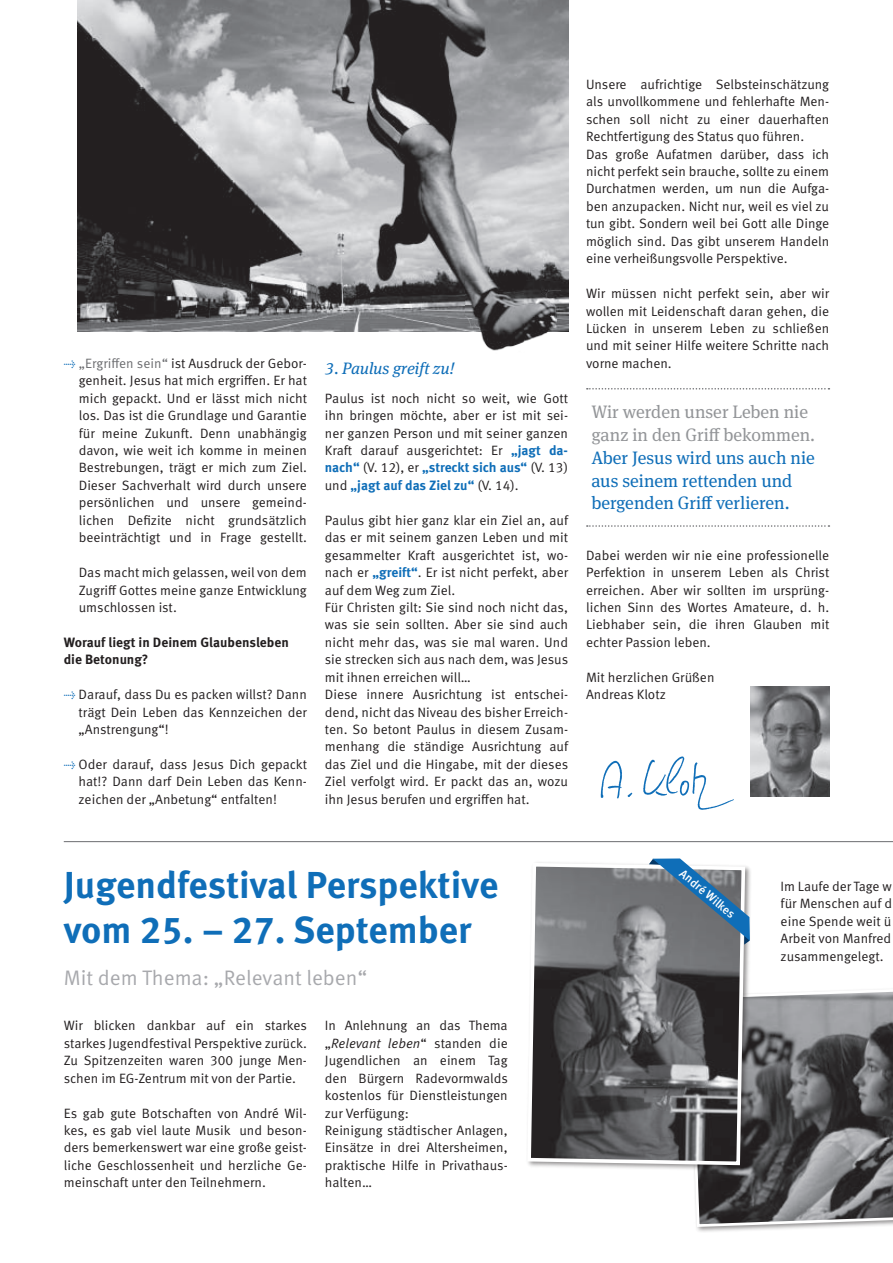
<style>
.page{position:relative;width:893px;height:1263px;background:#fff}
.page>*{position:absolute;margin:0;border:0;box-sizing:border-box;transform-origin:0 0}
.t1{font:700 37.5px/45px "Meta OT";color:#0f6eb8}
.t2{font:21px "Meta OT";color:#a8a9ad}
.t3{font:18px/22.8px "Meta Serif Pro";color:#0f6eb8}
.t4{font:italic 16.5px "Meta Serif Pro";color:#0f6eb8}
.t5{font:13.5px/17.4px "Meta OT";color:#231f20;text-align:justify}
.t6{font:700 13.5px/17.4px "Meta OT";color:#231f20}
.t7{font:500 12px "Meta OT";color:#fff}
.s1{color:#0f6eb8}
.s2{color:#6c6d70}
.s3{font-weight:700;color:#0f6eb8}
.s4{color:#939598}
.s5{font-style:italic}
</style>
<div class="page">
<hr style="left:64px;top:841px;width:829px;height:1px;background:#6c6d70">
<div style="left:686px;top:983px;width:207px;height:250px;background:#231f20;opacity:.5"></div>
<svg style="left:687px;top:984px;width:206px;height:244px;background:#707072"></svg>
<img style="left:751px;top:686px;width:78px;height:110px">
<img style="left:600px;top:756px;width:134px;height:54px">
<div style="left:525px;top:860px;width:226px;height:312px;background:#231f20;opacity:.5"></div>
<svg style="left:525px;top:861px;width:222px;height:306px;background:#6a6a6c"></svg>
<svg style="left:587px;top:525px;width:242px;height:2px"></svg>
<svg style="left:587px;top:388px;width:242px;height:1px"></svg>
<img style="left:78px;top:0;width:490px;height:332px">
<svg style="left:649px;top:858px;width:101px;height:87px;background:#72889a"></svg>
<img style="left:466px;top:282px;width:94px;height:69px">
<p class="t5" style="left:79px;top:355px;width:230px;text-indent:-15px"><span class="s1">→</span> <span class="s2">„Ergriffen sein“</span> ist Ausdruck der Gebor&shy;genheit. Jesus hat mich ergriffen. Er hat mich gepackt. Und er lässt mich nicht los. Das ist die Grundlage und Garantie für meine Zukunft. Denn unabhängig davon, wie weit ich komme in meinen Bestrebungen, trägt er mich zum Ziel.<br>Dieser Sachverhalt wird durch unsere persönlichen und unsere gemeind&shy;lichen Defizite nicht grundsätzlich beeinträchtigt und in Frage gestellt.</p>
<p class="t5" style="left:79px;top:564px;width:230px">Das macht mich gelassen, weil von dem Zugriff Gottes meine ganze Entwicklung umschlossen ist.</p>
<p class="t6" style="left:64px;top:633px;width:227px">Worauf liegt in Deinem Glaubensleben die Betonung?</p>
<p class="t5" style="left:79px;top:686px;width:230px;text-indent:-15px"><span class="s1">→</span> Darauf, dass Du es packen willst? Dann trägt Dein Leben das Kennzeichen der „Anstrengung“!</p>
<p class="t5" style="left:79px;top:756px;width:230px;text-indent:-15px"><span class="s1">→</span> Oder darauf, dass Jesus Dich gepackt hat!? Dann darf Dein Leben das Kenn&shy;zeichen der „Anbetung“ entfalten!</p>
<p class="t4" style="left:325px;top:356px;width:132px">3. Paulus greift zu!</p>
<p class="t5" style="left:325px;top:389px;width:245px">Paulus ist noch nicht so weit, wie Gott ihn bringen möchte, aber er ist mit sei&shy;ner ganzen Person und mit seiner ganzen Kraft darauf ausgerichtet: Er <span class="s3">„jagt da&shy;nach“</span> (V. 12), er <span class="s3">„streckt sich aus“</span> (V. 13) und <span class="s3">„jagt auf das Ziel zu“</span> (V. 14).</p>
<p class="t5" style="left:325px;top:511px;width:245px">Paulus gibt hier ganz klar ein Ziel an, auf das er mit seinem ganzen Leben und mit gesammelter Kraft ausgerichtet ist, wo&shy;nach er <span class="s3">„greift“</span>. Er ist nicht perfekt, aber auf dem Weg zum Ziel.</p>
<p class="t5" style="left:325px;top:599px;width:245px">Für Christen gilt: Sie sind noch nicht das, was sie sein sollten. Aber sie sind auch nicht mehr das, was sie mal waren. Und sie strecken sich aus nach dem, was Jesus mit ihnen erreichen will…</p>
<p class="t5" style="left:325px;top:686px;width:245px">Diese innere Ausrichtung ist entschei&shy;dend, nicht das Niveau des bisher Erreich&shy;ten. So betont Paulus in diesem Zusam&shy;menhang die ständige Ausrichtung auf das Ziel und die Hingabe, mit der dieses Ziel verfolgt wird. Er packt das an, wozu ihn Jesus berufen und ergriffen hat.</p>
<p class="t5" style="left:586px;top:76px;width:245px">Unsere aufrichtige Selbsteinschätzung als unvollkommene und fehlerhafte Men&shy;schen soll nicht zu einer dauerhaften Rechtfertigung des Status quo führen.</p>
<p class="t5" style="left:586px;top:145px;width:245px">Das große Aufatmen darüber, dass ich nicht perfekt sein brauche, sollte zu einem Durchatmen werden, um nun die Aufga&shy;ben anzupacken. Nicht nur, weil es viel zu tun gibt. Sondern weil bei Gott alle Dinge möglich sind. Das gibt unserem Handeln eine verheißungsvolle Perspektive.</p>
<p class="t5" style="left:586px;top:285px;width:245px">Wir müssen nicht perfekt sein, aber wir wollen mit Leidenschaft daran gehen, die Lücken in unserem Leben zu schließen und mit seiner Hilfe weitere Schritte nach vorne machen.</p>
<p class="t3" style="left:591px;top:400px;width:225px"><span class="s4">Wir werden unser Leben nie ganz in den Griff bekommen.<br></span>Aber Jesus wird uns auch nie aus seinem rettenden und bergenden Griff verlieren.</p>
<p class="t5" style="left:586px;top:546px;width:245px">Dabei werden wir nie eine professionelle Perfektion in unserem Leben als Christ erreichen. Aber wir sollten im ursprüng&shy;lichen Sinn des Wortes Amateure, d. h.<br>Liebhaber sein, die ihren Glauben mit echter Passion leben.</p>
<p class="t5" style="left:586px;top:668px;width:130px">Mit herzlichen Grüßen</p>
<p class="t5" style="left:586px;top:686px;width:81px">Andreas Klotz</p>
<p class="t1" style="left:64px;top:863px;width:436px">Jugendfestival Perspektive vom 25. – 27. September</p>
<p class="t2" style="left:64px;top:965px;width:305px">Mit dem Thema: „Relevant leben“</p>
<p class="t5" style="left:64px;top:1017px;width:245px">Wir blicken dankbar auf ein starkes starkes Jugendfestival Perspektive zurück.<br>Zu Spitzenzeiten waren 300 junge Men&shy;schen im EG-Zentrum mit von der Partie.</p>
<p class="t5" style="left:64px;top:1104px;width:245px">Es gab gute Botschaften von André Wil&shy;kes, es gab viel laute Musik und beson&shy;ders bemerkenswert war eine große geist&shy;liche Geschlossenheit und herzliche Ge&shy;meinschaft unter den Teilnehmern.</p>
<p class="t5" style="left:325px;top:1017px;width:184px">In Anlehnung an das Thema „<span class="s5">Relevant leben</span>“ standen die Jugendlichen an einem Tag den Bürgern Radevormwalds kostenlos für Dienstleistungen zur Verfügung:</p>
<p class="t5" style="left:325px;top:1122px;width:184px">Reinigung städtischer Anlagen, Einsätze in drei Altersheimen, praktische Hilfe in Privathaus&shy;halten…</p>
<p class="t7" style="left:686px;top:866px;width:70px;rotate:40deg">André Wilkes</p>
<p class="t5" style="left:781px;top:878px;width:113px">Im Laufe der Tage w für Menschen auf d eine Spende weit ü Arbeit von Manfred zusammengelegt.</p>
</div>
